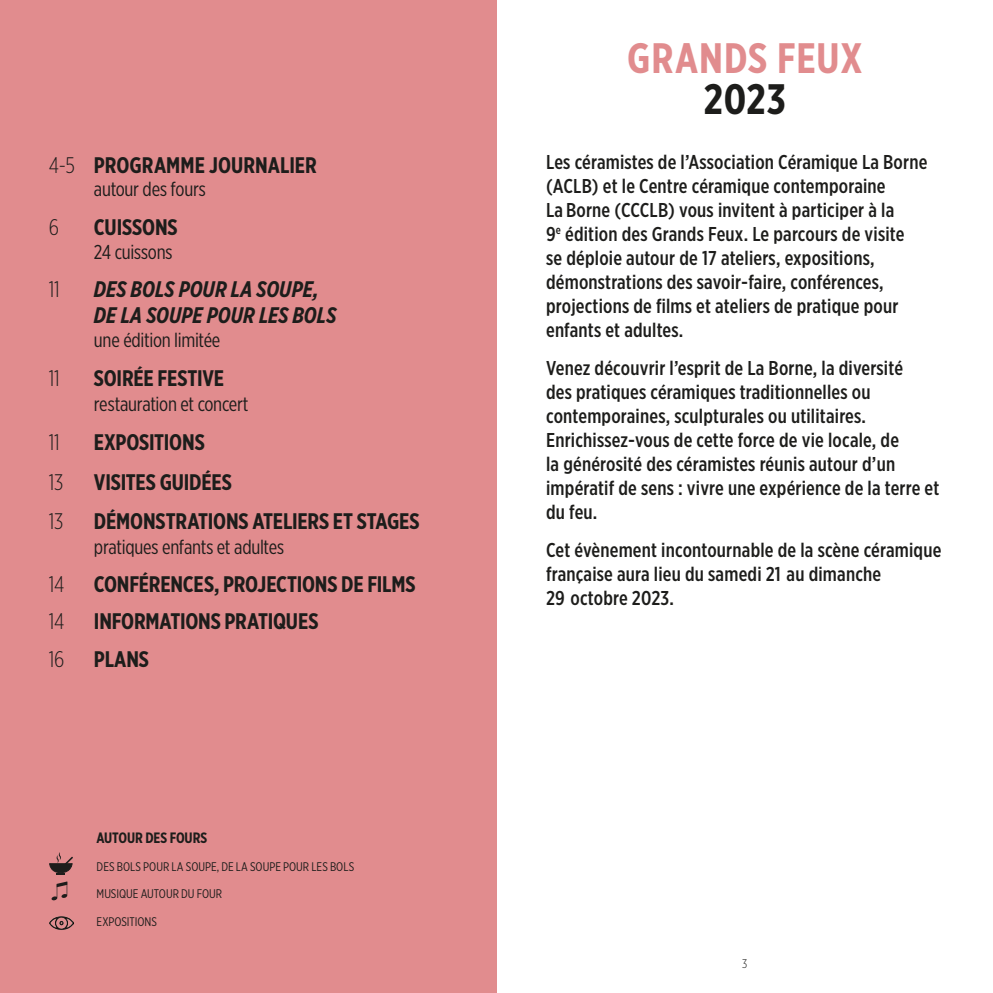
<style>
.page{position:relative;width:993px;height:993px;background:#fff}
.page>*{position:absolute;margin:0;border:0;box-sizing:border-box;transform-origin:0 0}
.t1{font:700 42.5px "Gotham X Narrow";letter-spacing:.02em;color:#e18c8e}
.t2{font:700 42.5px "Gotham X Narrow";color:#1d1d1b}
.t3{font:700 22.5px "Gotham X Narrow";letter-spacing:-.01em;color:#1d1d1b}
.t4{font:italic 700 22.5px/26.2px "Gotham X Narrow";color:#1d1d1b}
.t5{font:300 22.5px "Gotham X Narrow";letter-spacing:-.015em;color:#1d1d1b}
.t6{font:500 20px/24px "Gotham X Narrow";letter-spacing:.01em;color:#1d1d1b}
.t7{font:20px "Gotham X Narrow";letter-spacing:-.015em;color:#1d1d1b}
.t8{font:700 15px "Gotham X Narrow";letter-spacing:-.005em;color:#1d1d1b}
.t9{font:12.5px "Gotham X Narrow";color:#1d1d1b}
.t10{font:300 12.5px "Gotham X Narrow";color:#1d1d1b}
.s1{font-weight:300}
</style>
<div class="page">
<div style="left:0;top:0;width:496px;height:992px;background:#e18c8e"></div>
<svg style="left:50px;top:852px;width:23px;height:22px"></svg>
<svg style="left:51px;top:881px;width:16px;height:19px"></svg>
<img style="left:49px;top:916px;width:25px;height:14px">
<p class="t3" style="left:49px;top:151px;width:269px"><span class="s1">4-5</span> PROGRAMME JOURNALIER</p>
<p class="t7" style="left:94px;top:177px;width:113px">autour des fours</p>
<p class="t5" style="left:49px;top:214px;width:12px">6</p>
<p class="t3" style="left:94px;top:213px;width:85px">CUISSONS</p>
<p class="t7" style="left:94px;top:240px;width:80px">24 cuissons</p>
<p class="t5" style="left:49px;top:276px;width:12px">11</p>
<p class="t4" style="left:94px;top:276px;width:244px">DES BOLS POUR LA SOUPE,<br>DE LA SOUPE POUR LES BOLS</p>
<p class="t7" style="left:94px;top:328px;width:128px">une édition limitée</p>
<p class="t5" style="left:49px;top:365px;width:12px">11</p>
<p class="t3" style="left:94px;top:364px;width:132px">SOIRÉE FESTIVE</p>
<p class="t7" style="left:94px;top:392px;width:156px">restauration et concert</p>
<p class="t5" style="left:49px;top:429px;width:12px">11</p>
<p class="t3" style="left:94px;top:428px;width:112px">EXPOSITIONS</p>
<p class="t5" style="left:49px;top:468px;width:16px">13</p>
<p class="t3" style="left:94px;top:467px;width:139px">VISITES GUIDÉES</p>
<p class="t5" style="left:49px;top:507px;width:16px">13</p>
<p class="t3" style="left:94px;top:506px;width:327px">DÉMONSTRATIONS ATELIERS ET STAGES</p>
<p class="t7" style="left:94px;top:534px;width:191px">pratiques enfants et adultes</p>
<p class="t5" style="left:49px;top:570px;width:17px">14</p>
<p class="t3" style="left:94px;top:569px;width:323px">CONFÉRENCES, PROJECTIONS DE FILMS</p>
<p class="t5" style="left:49px;top:608px;width:17px">14</p>
<p class="t3" style="left:94px;top:607px;width:226px">INFORMATIONS PRATIQUES</p>
<p class="t5" style="left:49px;top:646px;width:17px">16</p>
<p class="t3" style="left:94px;top:645px;width:56px">PLANS</p>
<p class="t8" style="left:96px;top:828px;width:112px">AUTOUR DES FOURS</p>
<p class="t9" style="left:97px;top:858px;width:259px">DES BOLS POUR LA SOUPE, DE LA SOUPE POUR LES BOLS</p>
<p class="t9" style="left:97px;top:886px;width:127px">MUSIQUE AUTOUR DU FOUR</p>
<p class="t9" style="left:97px;top:914px;width:62px">EXPOSITIONS</p>
<p class="t1" style="left:627px;top:32px;width:237px">GRANDS FEUX</p>
<p class="t2" style="left:703px;top:73px;width:84px">2023</p>
<p class="t6" style="left:546px;top:149px;width:382px">Les céramistes de l’Association Céramique La Borne (ACLB) et le Centre céramique contemporaine<br>La Borne (CCCLB) vous invitent à participer à la<br>9<sup>e</sup> édition des Grands Feux. Le parcours de visite<br>se déploie autour de 17 ateliers, expositions, démonstrations des savoir-faire, conférences, projections de films et ateliers de pratique pour enfants et adultes.</p>
<p class="t6" style="left:546px;top:355px;width:394px">Venez découvrir l’esprit de La Borne, la diversité<br>des pratiques céramiques traditionnelles ou contemporaines, sculpturales ou utilitaires.<br>Enrichissez-vous de cette force de vie locale, de<br>la générosité des céramistes réunis autour d’un impératif de sens : vivre une expérience de la terre et du feu.</p>
<p class="t6" style="left:546px;top:537px;width:396px">Cet évènement incontournable de la scène céramique française aura lieu du samedi 21 au dimanche<br>29 octobre 2023.</p>
<p class="t10" style="left:742px;top:956px;width:7px">3</p>
</div>
